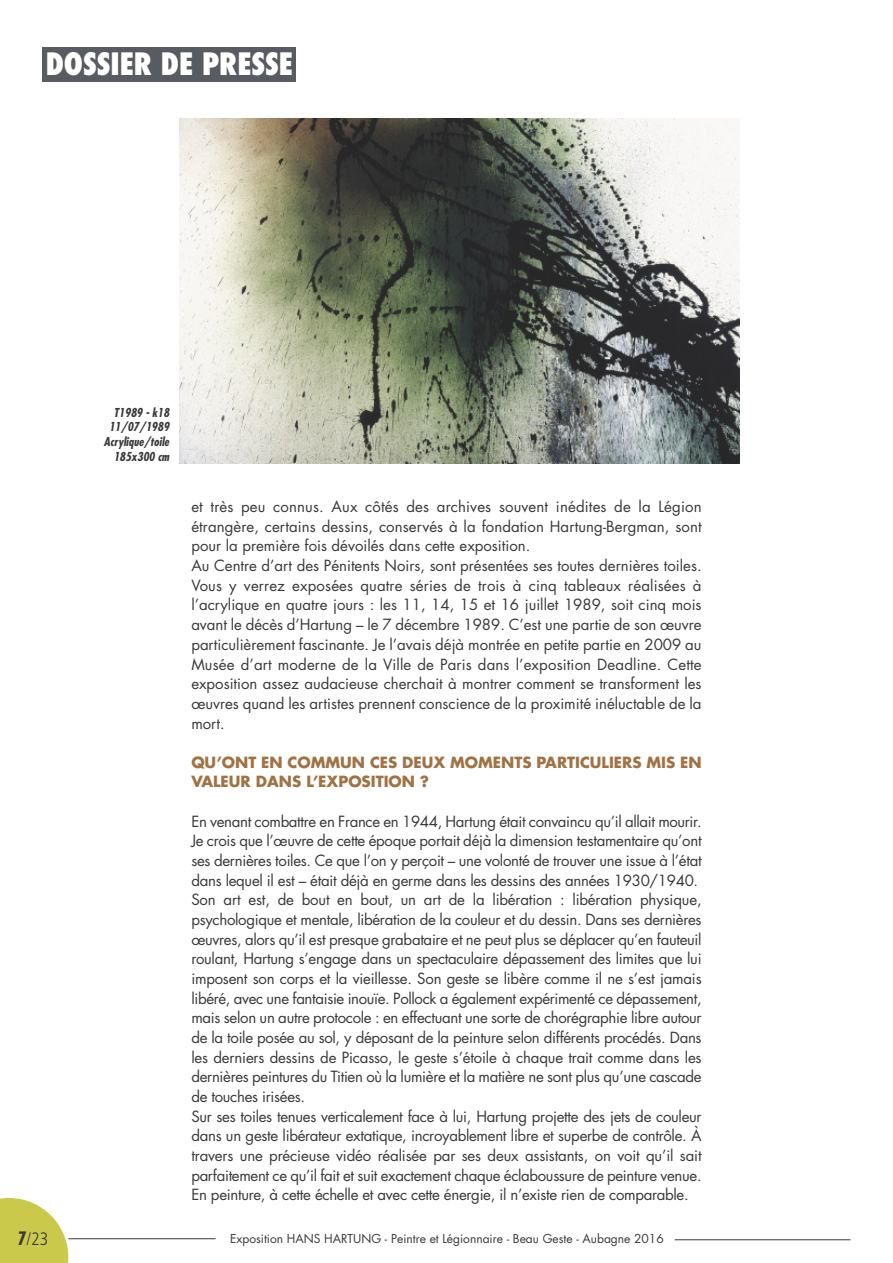
<style>
.page{position:relative;width:893px;height:1263px;background:#fff}
.page>*{position:absolute;margin:0;border:0;box-sizing:border-box;transform-origin:0 0}
.t1{font:800 condensed 30px "Futura";color:#fff}
.t2{font:300 condensed 18px "Frutiger";color:#39383a}
.t3{font:15px/19.6px "Futura";letter-spacing:-.02em;color:#39383a}
.t4{font:15px/19.6px "Futura";color:#39383a}
.t5{font:700 15px/19.5px "Futura";color:#a07244}
.t6{font:12px "Futura";color:#39383a}
.t7{font:italic 700 condensed 12px/14.9px "Futura";color:#39383a;text-align:right}
.s1{font-family:"Futura";font-weight:700}
</style>
<div class="page">
<svg style="left:0;top:1198px;width:68px;height:65px"></svg>
<hr style="left:675px;top:1239px;width:175px;height:1px;background:#39383a">
<hr style="left:68px;top:1238px;width:148px;height:1px;background:#39383a">
<img style="left:180px;top:118px;width:559px;height:346px">
<div style="left:43px;top:47px;width:253px;height:34px;background:#575b62"></div>
<h1 class="t1" style="left:46px;top:47px;width:249px">DOSSIER DE PRESSE</h1>
<p class="t7" style="left:104px;top:406px;width:67px">T1989 - k18<br>11/07/1989<br>Acrylique/toile<br>185x300 cm</p>
<p class="t4" style="left:191px;top:498px;width:512px">et très peu connus. Aux côtés des archives souvent inédites de la Légion étrangère, certains dessins, conservés à la fondation Hartung-Bergman, sont pour la première fois dévoilés dans cette exposition.<br>Au Centre d’art des Pénitents Noirs, sont présentées ses toutes dernières toiles.<br>Vous y verrez exposées quatre séries de trois à cinq tableaux réalisées à l’acrylique en quatre jours : les 11, 14, 15 et 16 juillet 1989, soit cinq mois avant le décès d’Hartung – le 7 décembre 1989. C’est une partie de son œuvre particulièrement fascinante. Je l’avais déjà montrée en petite partie en 2009 au Musée d’art moderne de la Ville de Paris dans l’exposition Deadline. Cette exposition assez audacieuse cherchait à montrer comment se transforment les œuvres quand les artistes prennent conscience de la proximité inéluctable de la mort.</p>
<p class="t5" style="left:191px;top:754px;width:512px">QU’ONT EN COMMUN CES DEUX MOMENTS PARTICULIERS MIS EN<br>VALEUR DANS L’EXPOSITION ?</p>
<p class="t3" style="left:191px;top:812px;width:512px">En venant combattre en France en 1944, Hartung était convaincu qu’il allait mourir.<br>Je crois que l’œuvre de cette époque portait déjà la dimension testamentaire qu’ont ses dernières toiles. Ce que l’on y perçoit – une volonté de trouver une issue à l’état dans lequel il est – était déjà en germe dans les dessins des années 1930/1940.<br>Son art est, de bout en bout, un art de la libération : libération physique, psychologique et mentale, libération de la couleur et du dessin. Dans ses dernières œuvres, alors qu’il est presque grabataire et ne peut plus se déplacer qu’en fauteuil roulant, Hartung s’engage dans un spectaculaire dépassement des limites que lui imposent son corps et la vieillesse. Son geste se libère comme il ne s’est jamais libéré, avec une fantaisie inouïe. Pollock a également expérimenté ce dépassement, mais selon un autre protocole : en effectuant une sorte de chorégraphie libre autour de la toile posée au sol, y déposant de la peinture selon différents procédés. Dans les derniers dessins de Picasso, le geste s’étoile à chaque trait comme dans les dernières peintures du Titien où la lumière et la matière ne sont plus qu’une cascade de touches irisées.<br>Sur ses toiles tenues verticalement face à lui, Hartung projette des jets de couleur dans un geste libérateur extatique, incroyablement libre et superbe de contrôle. À travers une précieuse vidéo réalisée par ses deux assistants, on voit qu’il sait parfaitement ce qu’il fait et suit exactement chaque éclaboussure de peinture venue.<br>En peinture, à cette échelle et avec cette énergie, il n’existe rien de comparable.</p>
<p class="t2" style="left:18px;top:1231px;width:32px"><span class="s1">7</span>/23</p>
<p class="t6" style="left:230px;top:1233px;width:435px">Exposition HANS HARTUNG - Peintre et Légionnaire - Beau Geste - Aubagne 2016</p>
</div>
